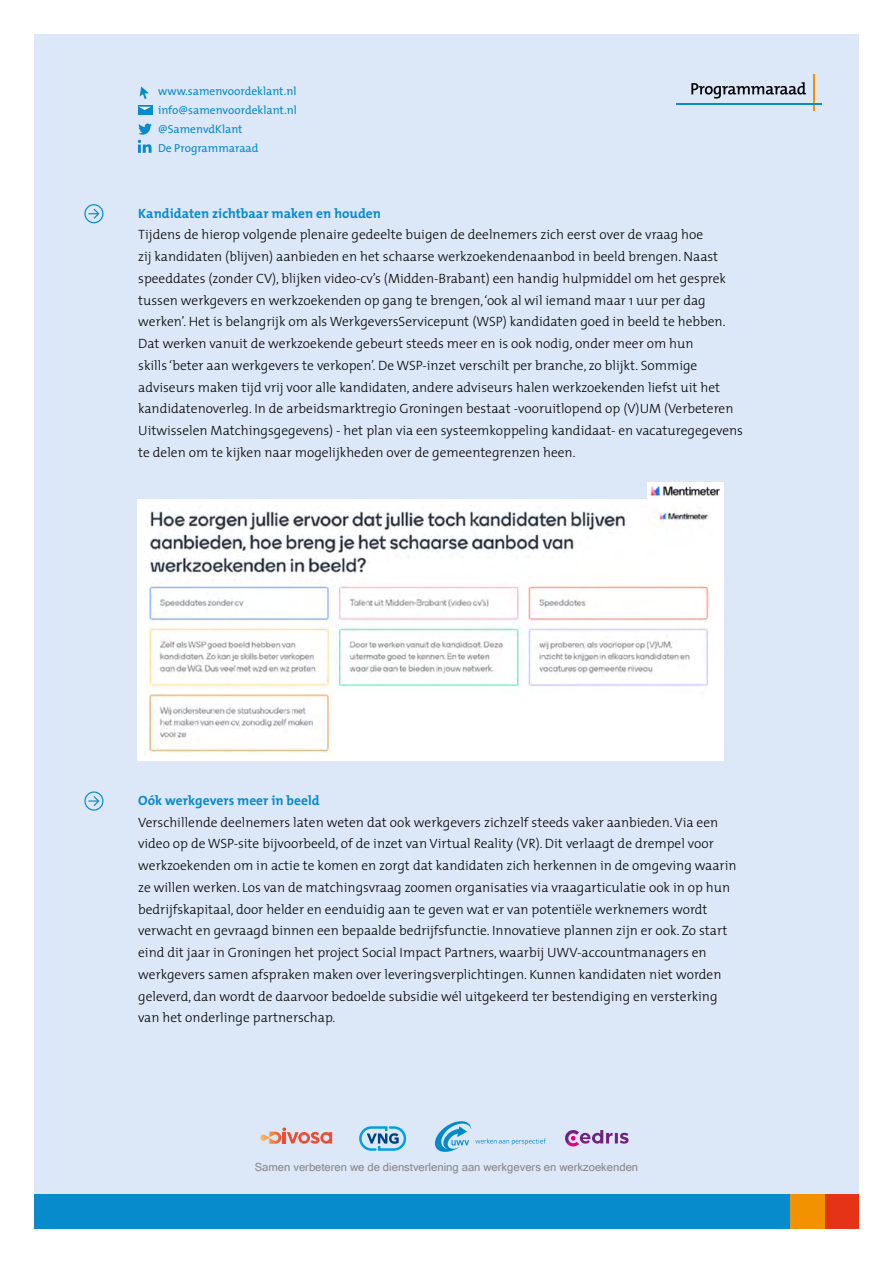
<style>
.page{position:relative;width:893px;height:1263px;background:#fff}
.page>*{position:absolute;margin:0;border:0;box-sizing:border-box;transform-origin:0 0}
.Bodytekst{font:300 13.5px/21.8px "The Mix";color:#000}
.Tussenkop{font:700 13.5px "The Mix";color:#088bcc}
.Bodytekst-2{font:11.55px "The Mix";color:#088bcc}
.t1{font:11.25px "Microsoft Sans Serif";color:#868686}
</style>
<div class="page">
<div style="left:34px;top:34px;width:825px;height:1195px;background:#dce7f7"></div>
<div style="left:34px;top:1195px;width:763px;height:34px;background:#088bcc"></div>
<div style="left:825px;top:1195px;width:34px;height:34px;background:#e43317"></div>
<div style="left:791px;top:1195px;width:34px;height:34px;background:#f39200"></div>
<svg style="left:84px;top:204px;width:19px;height:19px"></svg>
<svg style="left:84px;top:791px;width:19px;height:20px"></svg>
<svg style="left:435px;top:1121px;width:111px;height:31px"></svg>
<svg style="left:359px;top:1126px;width:47px;height:25px"></svg>
<svg style="left:565px;top:1130px;width:64px;height:16px"></svg>
<svg style="left:260px;top:1127px;width:72px;height:17px"></svg>
<img style="left:648px;top:483px;width:76px;height:17px">
<div style="left:137px;top:500px;width:587px;height:261px;background:#fff"></div>
<img style="left:144px;top:511px;width:565px;height:244px">
<svg style="left:138px;top:123px;width:14px;height:30px"></svg>
<svg style="left:138px;top:105px;width:14px;height:10px"></svg>
<svg style="left:139px;top:107px;width:12px;height:3px"></svg>
<svg style="left:140px;top:87px;width:9px;height:12px"></svg>
<hr style="left:813px;top:74px;width:2px;height:37px;background:#f39200">
<hr style="left:676px;top:103px;width:145px;height:2px;background:#088bcc">
<svg style="left:691px;top:82px;width:115px;height:17px"></svg>
<p class="Bodytekst-2" style="left:158px;top:81px;width:140px">www.samenvoordeklant.nl</p>
<p class="Bodytekst-2" style="left:158px;top:100px;width:140px">info@samenvoordeklant.nl</p>
<p class="Bodytekst-2" style="left:158px;top:119px;width:86px">@SamenvdKlant</p>
<p class="Bodytekst-2" style="left:158px;top:139px;width:102px">De Programmaraad</p>
<h2 class="Tussenkop" style="left:138px;top:202px;width:244px">Kandidaten zichtbaar maken en houden</h2>
<p class="Bodytekst" style="left:138px;top:223px;width:606px">Tijdens de hierop volgende plenaire gedeelte buigen de deelnemers zich eerst over de vraag hoe<br>zij kandidaten (blijven) aanbieden en het schaarse werkzoekendenaanbod in beeld brengen. Naast speeddates (zonder CV), blijken video-cv’s (Midden-Brabant) een handig hulpmiddel om het gesprek tussen werkgevers en werkzoekenden op gang te brengen, ‘ook al wil iemand maar 1 uur per dag werken’. Het is belangrijk om als WerkgeversServicepunt (WSP) kandidaten goed in beeld te hebben.<br>Dat werken vanuit de werkzoekende gebeurt steeds meer en is ook nodig, onder meer om hun<br>skills ‘beter aan werkgevers te verkopen’. De WSP-inzet verschilt per branche, zo blijkt. Sommige adviseurs maken tijd vrij voor alle kandidaten, andere adviseurs halen werkzoekenden liefst uit het kandidatenoverleg. In de arbeidsmarktregio Groningen bestaat -vooruitlopend op (V)UM (Verbeteren Uitwisselen Matchingsgegevens) - het plan via een systeemkoppeling kandidaat- en vacaturegegevens te delen om te kijken naar mogelijkheden over de gemeentegrenzen heen.</p>
<h2 class="Tussenkop" style="left:138px;top:789px;width:183px">Oók werkgevers meer in beeld</h2>
<p class="Bodytekst" style="left:138px;top:811px;width:600px">Verschillende deelnemers laten weten dat ook werkgevers zichzelf steeds vaker aanbieden. Via een video op de WSP-site bijvoorbeeld, of de inzet van Virtual Reality (VR). Dit verlaagt de drempel voor werkzoekenden om in actie te komen en zorgt dat kandidaten zich herkennen in de omgeving waarin ze willen werken. Los van de matchingsvraag zoomen organisaties via vraagarticulatie ook in op hun bedrijfskapitaal, door helder en eenduidig aan te geven wat er van potentiële werknemers wordt verwacht en gevraagd binnen een bepaalde bedrijfsfunctie. Innovatieve plannen zijn er ook. Zo start eind dit jaar in Groningen het project Social Impact Partners, waarbij UWV-accountmanagers en werkgevers samen afspraken maken over leveringsverplichtingen. Kunnen kandidaten niet worden geleverd, dan wordt de daarvoor bedoelde subsidie wél uitgekeerd ter bestendiging en versterking van het onderlinge partnerschap.</p>
<p class="t1" style="left:255px;top:1161px;width:385px">Samen verbeteren we de dienstverlening aan werkgevers en werkzoekenden</p>
</div>
